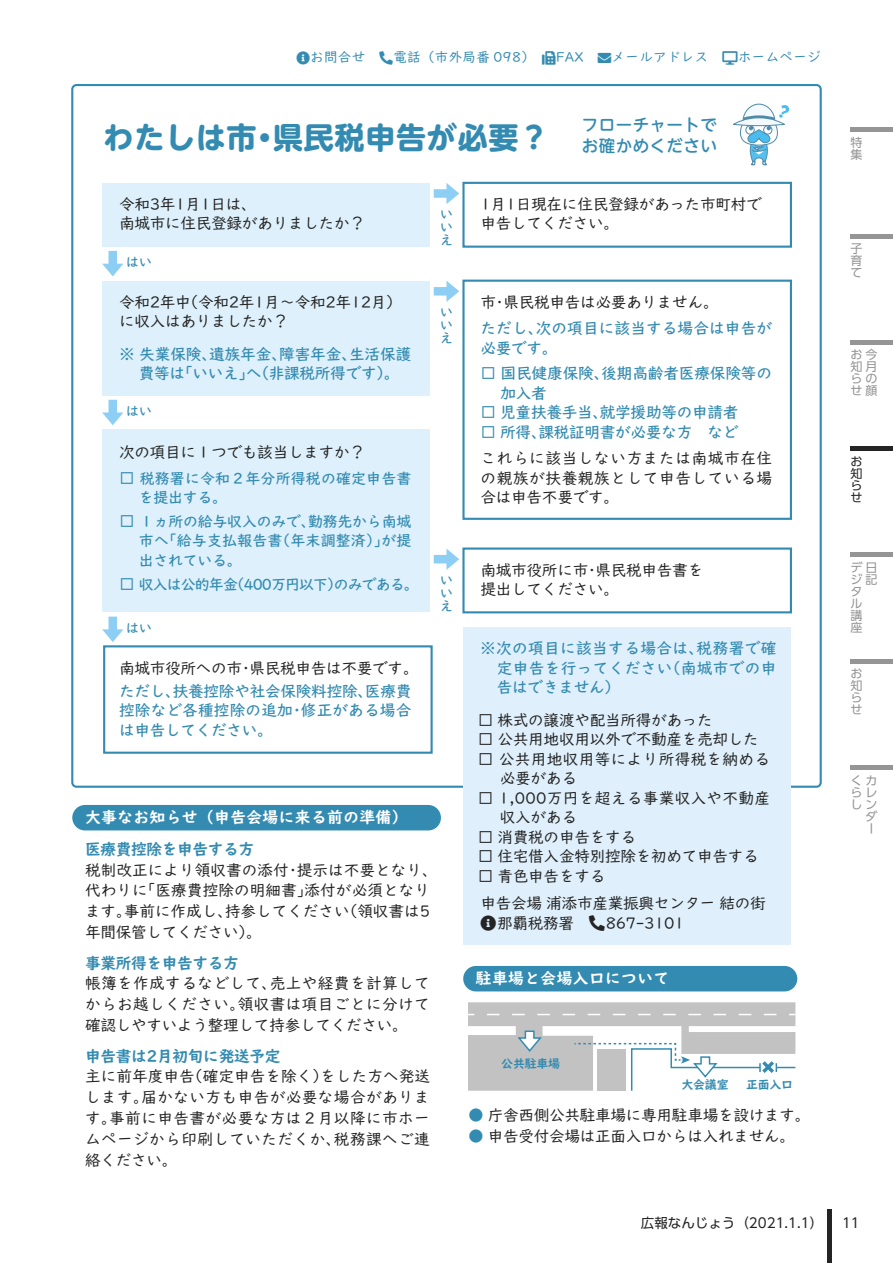
<style>
.page{position:relative;width:893px;height:1263px;background:#fff}
.page>*{position:absolute;margin:0;border:0;box-sizing:border-box;transform-origin:0 0}
.t1{font:700 30px "UD Shin M Go Pr 6 N";letter-spacing:.025em;color:#348bb1}
.t2{font:500 16.5px/21px "UD Shin M Go Pr 6 N";letter-spacing:.025em;color:#348bb1}
.t3{font:15.75px/21px "UD Digi Kyokasho Pro N";letter-spacing:-.025em;color:#242424}
.t4{font:500 15.75px/19.5px "UD Digi Kyokasho Pro N";letter-spacing:-.015em;color:#348bb1;text-align:justify}
.t5{font:15.75px/21px "UD Digi Kyokasho Pro N";letter-spacing:-.005em;color:#242424}
.t6{font:15.75px/19.5px "UD Digi Kyokasho Pro N";letter-spacing:.015em;color:#242424}
.t7{font:700 15.75px "UD Digi Kyokasho Pro N";letter-spacing:-.025em;color:#348bb1}
.t8{font:700 15.75px "UD Digi Kyokasho Pro N";letter-spacing:.025em;color:#fff}
.t9{font:500 15px/19.4px "UD Digi Kyokasho Pro N";letter-spacing:-.02em;color:#348bb1;text-align:justify}
.t10{font:500 15px/19.2px "UD Digi Kyokasho Pro N";letter-spacing:.005em;color:#348bb1}
.t11{font:500 15px "UD Digi Kyokasho Pro N";letter-spacing:-.065em;color:#348bb1}
.t12{font:13.5px "UD Digi Kyokasho Pro N";letter-spacing:.025em;color:#348bb1}
.t13{font:13.5px "UD Shin Go Pr 6 N";color:#242424}
.t14{font:500 13.5px/13.2px "UD Digi Kyokasho Pro N";color:#348bb1;text-align:justify}
.t15{font:12px/12px "UD Shin Go Pr 6 N";color:#959595}
.t16{font:700 12px "UD Digi Kyokasho Pro N";letter-spacing:-.025em;color:#348bb1}
.t17{font:12px/12px "UD Shin Go Pr 6 N";color:#242424;text-align:justify}
.s1{font-size:15.75px}
.s2{color:#348bb1}
</style>
<div class="page">
<div style="left:102px;top:183px;width:327px;height:64px;background:#ddf0fb"></div>
<div style="left:102px;top:281px;width:327px;height:114px;background:#ddf0fb"></div>
<div style="left:102px;top:429px;width:327px;height:183px;background:#ddf0fb"></div>
<div style="left:462px;top:182px;width:330px;height:66px;border:2px solid #348bb1"></div>
<div style="left:462px;top:547px;width:330px;height:66px;border:2px solid #348bb1"></div>
<div style="left:463px;top:627px;width:328px;height:317px;background:#dff0fc"></div>
<div style="left:103px;top:645px;width:330px;height:109px;border:2px solid #348bb1"></div>
<div style="left:462px;top:280px;width:330px;height:240px;border:2px solid #348bb1"></div>
<svg style="left:434px;top:183px;width:25px;height:21px"></svg>
<svg style="left:434px;top:281px;width:25px;height:21px"></svg>
<svg style="left:102px;top:251px;width:21px;height:25px"></svg>
<svg style="left:102px;top:400px;width:21px;height:25px"></svg>
<svg style="left:102px;top:617px;width:21px;height:25px"></svg>
<svg style="left:434px;top:549px;width:25px;height:21px"></svg>
<div style="left:72px;top:805px;width:369px;height:25px;background:#348bb1;border-radius:13px"></div>
<div style="left:463px;top:966px;width:334px;height:25px;background:#348bb1;border-radius:13px"></div>
<svg style="left:733px;top:103px;width:56px;height:63px"></svg>
<svg style="left:468px;top:1002px;width:327px;height:89px"></svg>
<hr style="left:827px;top:1210px;width:4px;height:53px;background:#242424">
<hr style="left:850px;top:128px;width:43px;height:4px;background:#959595">
<hr style="left:850px;top:234px;width:43px;height:4px;background:#959595">
<hr style="left:850px;top:340px;width:43px;height:4px;background:#959595">
<div style="left:850px;top:446px;width:43px;height:5px;background:#242424"></div>
<hr style="left:850px;top:553px;width:43px;height:4px;background:#959595">
<hr style="left:850px;top:659px;width:43px;height:4px;background:#959595">
<div style="left:850px;top:765px;width:43px;height:5px;background:#959595"></div>
<p class="t12" style="left:310px;top:46px;width:512px">お問合せ　 電話（市外局番 098）　 FAX　 メールアドレス　 ホームページ</p>
<h1 class="t1" style="left:104px;top:112px;width:447px">わたしは市・県民税申告が必要？</h1>
<p class="t2" style="left:582px;top:113px;width:136px">フローチャートでお確かめください</p>
<p class="t3" style="left:119px;top:193px;width:248px;line-height:19.5px">令和3年1月1日は、<br>南城市に住民登録がありましたか？</p>
<p class="t14" style="left:126px;top:255px;width:28px">はい</p>
<p class="t3" style="left:119px;top:291px;width:284px;line-height:19.5px">令和2年中（令和2年1月～令和2年12月）に収入はありましたか？</p>
<p class="t4" style="left:119px;top:343px;width:294px;text-align:center">※ 失業保険、遺族年金、障害年金、生活保護費等は「いいえ」へ（非課税所得です）。</p>
<p class="t14" style="left:126px;top:404px;width:28px">はい</p>
<p class="t3" style="left:119px;top:441px;width:248px">次の項目に１つでも該当しますか？</p>
<p class="t10" style="left:139px;top:468px;width:274px;text-indent:-20px"><span class="s1">□</span> 税務署に令和２年分所得税の確定申告書を提出する。</p>
<p class="t9" style="left:139px;top:511px;width:274px;text-indent:-20px"><span class="s1">□</span> １ヵ所の給与収入のみで、勤務先から南城市へ「給与支払報告書（年末調整済）」が提出されている。</p>
<p class="t11" style="left:119px;top:572px;width:301px"><span class="s1">□</span> 収入は公的年金（400万円以下）のみである。</p>
<p class="t14" style="left:126px;top:620px;width:28px">はい</p>
<p class="t3" style="left:119px;top:656px;width:301px">南城市役所への市・県民税申告は不要です。</p>
<p class="t4" style="left:119px;top:680px;width:294px">ただし、扶養控除や社会保険料控除、医療費控除など各種控除の追加・修正がある場合は申告してください。</p>
<p class="t14" style="left:440px;top:207px;width:14px">いいえ</p>
<p class="t14" style="left:440px;top:305px;width:14px">いいえ</p>
<p class="t14" style="left:440px;top:572px;width:14px">いいえ</p>
<p class="t8" style="left:85px;top:804px;width:324px">大事なお知らせ（申告会場に来る前の準備）</p>
<p class="t7" style="left:85px;top:835px;width:171px">医療費控除を申告する方</p>
<p class="t5" style="left:85px;top:858px;width:354px">税制改正により領収書の添付・提示は不要となり、代わりに「医療費控除の明細書」添付が必須となります。事前に作成し、持参してください（領収書は5年間保管してください）。</p>
<p class="t7" style="left:85px;top:949px;width:155px">事業所得を申告する方</p>
<p class="t3" style="left:85px;top:972px;width:346px;text-align:justify">帳簿を作成するなどして、売上や経費を計算してからお越しください。領収書は項目ごとに分けて確認しやすいよう整理して持参してください。</p>
<p class="t7" style="left:85px;top:1042px;width:197px">申告書は2月初旬に発送予定</p>
<p class="t3" style="left:85px;top:1065px;width:347px;text-align:justify">主に前年度申告（確定申告を除く）をした方へ発送します。届かない方も申告が必要な場合があります。事前に申告書が必要な方は２月以降に市ホームページから印刷していただくか、税務課へご連絡ください。</p>
<p class="t3" style="left:480px;top:193px;width:283px;line-height:19.5px">1月1日現在に住民登録があった市町村で申告してください。</p>
<p class="t3" style="left:480px;top:290px;width:240px">市・県民税申告は必要ありません。</p>
<p class="t4" style="left:480px;top:318px;width:293px">ただし、次の項目に該当する場合は申告が必要です。</p>
<p class="t4" style="left:500px;top:363px;width:273px;text-indent:-20px">□ 国民健康保険、後期高齢者医療保険等の加入者</p>
<p class="t4" style="left:480px;top:402px;width:259px">□ 児童扶養手当、就学援助等の申請者</p>
<p class="t4" style="left:480px;top:422px;width:259px">□ 所得、課税証明書が必要な方　など</p>
<p class="t3" style="left:480px;top:448px;width:293px;line-height:19.5px;text-align:justify">これらに該当しない方または南城市在住の親族が扶養親族として申告している場合は申告不要です。</p>
<p class="t3" style="left:480px;top:559px;width:224px;line-height:19.5px">南城市役所に市・県民税申告書を提出してください。</p>
<p class="t4" style="left:497px;top:638px;width:281px;text-indent:-17px">※次の項目に該当する場合は、税務署で確定申告を行ってください（南城市での申告はできません）</p>
<p class="t3" style="left:478px;top:708px;width:237px">□ 株式の譲渡や配当所得があった</p>
<p class="t3" style="left:478px;top:728px;width:283px">□ 公共用地収用以外で不動産を売却した</p>
<p class="t6" style="left:500px;top:748px;width:272px;text-indent:-22px">□ 公共用地収用等により所得税を納める必要がある</p>
<p class="t6" style="left:500px;top:787px;width:272px;text-indent:-22px">□ 1,000万円を超える事業収入や不動産収入がある</p>
<p class="t3" style="left:478px;top:825px;width:160px">□ 消費税の申告をする</p>
<p class="t3" style="left:478px;top:845px;width:283px">□ 住宅借入金特別控除を初めて申告する</p>
<p class="t3" style="left:478px;top:864px;width:129px">□ 青色申告をする</p>
<p class="t3" style="left:497px;top:892px;width:270px;line-height:19.8px;text-indent:-17px">申告会場 浦添市産業振興センター 結の街那覇税務署　 867-3101</p>
<p class="t8" style="left:476px;top:965px;width:195px">駐車場と会場入口について</p>
<p class="t16" style="left:501px;top:1053px;width:60px">公共駐車場</p>
<p class="t16" style="left:682px;top:1074px;width:49px">大会議室</p>
<p class="t16" style="left:746px;top:1074px;width:49px">正面入口</p>
<p class="t3" style="left:468px;top:1103px;width:344px"><span class="s2">●</span> 庁舎西側公共駐車場に専用駐車場を設けます。</p>
<p class="t3" style="left:468px;top:1124px;width:329px"><span class="s2">●</span> 申告受付会場は正面入口からは入れません。</p>
<p class="t15" style="left:850px;top:136px;width:13px">特集</p>
<p class="t15" style="left:850px;top:242px;width:13px;text-align:justify">子育て</p>
<p class="t15" style="left:850px;top:348px;width:28px">お今知月らのせ顔</p>
<p class="t17" style="left:850px;top:455px;width:13px">お知らせ</p>
<p class="t15" style="left:850px;top:561px;width:28px">デ日ジ記タ<br>ル<br>講<br>座</p>
<p class="t15" style="left:850px;top:667px;width:13px;text-align:justify">お知らせ</p>
<p class="t15" style="left:850px;top:774px;width:27px">くカ</p>
<p class="t15" style="left:850px;top:786px;width:28px">らレ</p>
<p class="t15" style="left:850px;top:798px;width:28px">しン</p>
<p class="t15" style="left:865px;top:810px;width:14px">ダ</p>
<p class="t15" style="left:865px;top:822px;width:8px">ー</p>
<p class="t13" style="left:641px;top:1212px;width:184px">広報なんじょう（2021.1.1）</p>
<p class="t13" style="left:842px;top:1212px;width:19px">11</p>
</div>
